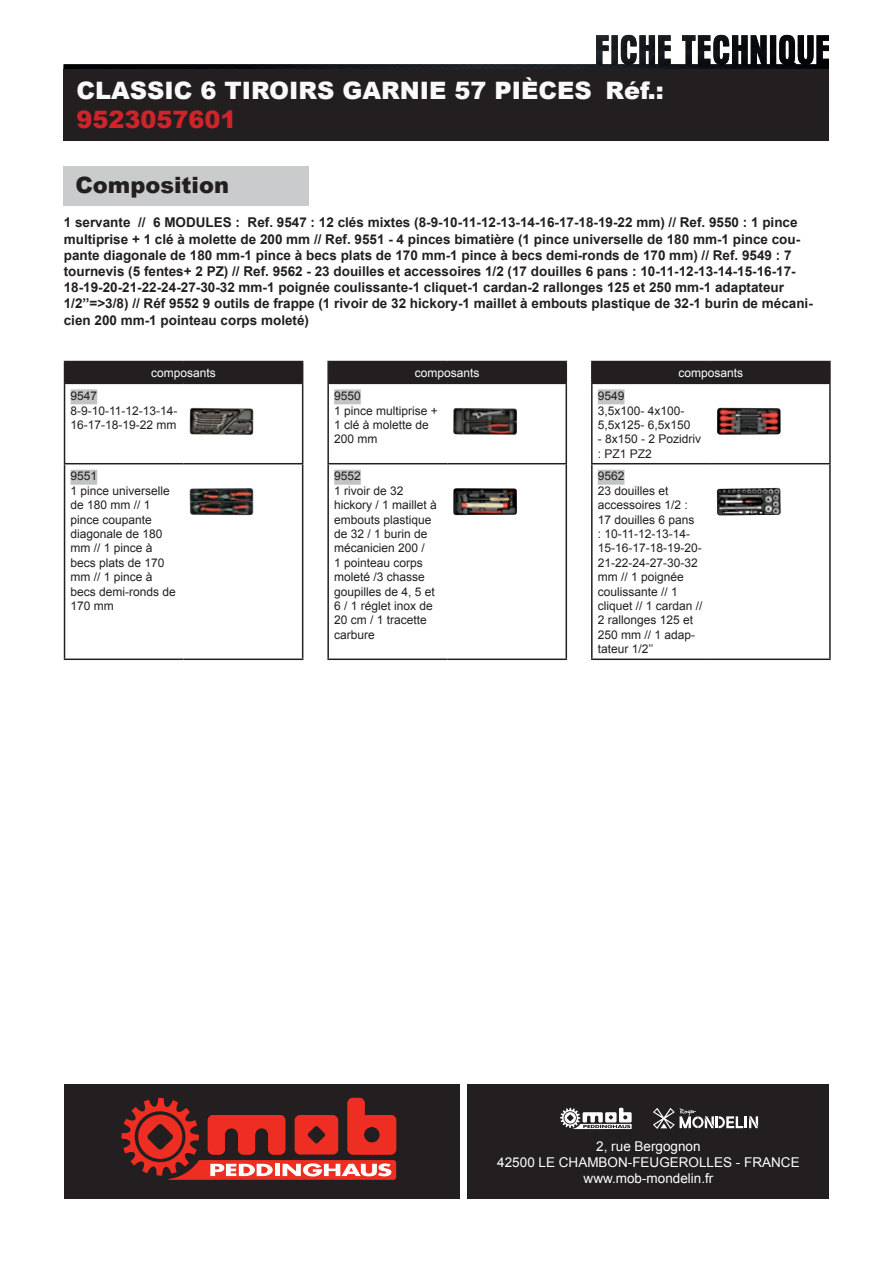
<style>
.page{position:relative;width:893px;height:1263px;background:#fff}
.page>*{position:absolute;margin:0;border:0;box-sizing:border-box;transform-origin:0 0}
.t1{font:900 24px "Arial";color:#fafafa}
.t2{font:900 24px "Arial";color:#d1232a}
.t3{font:900 22.5px "Arial";color:#231f20}
.t4{font:700 13.5px/16.2px "Arial";color:#231f20}
.t5{font:13.5px/16.4px "Arial";color:#fff;text-align:center}
.t6{font:12px/14.4px "Arial";color:#231f20}
.t7{font:12px "Arial";color:#fff}
</style>
<div class="page">
<img style="left:64px;top:35px;width:765px;height:34px">
<div style="left:64px;top:1084px;width:395px;height:115px;background:#231f20"></div>
<div style="left:468px;top:1084px;width:361px;height:115px;background:#231f20"></div>
<svg style="left:560px;top:1108px;width:72px;height:21px"></svg>
<svg style="left:653px;top:1108px;width:105px;height:21px"></svg>
<div style="left:64px;top:69px;width:765px;height:72px;background:#231f20"></div>
<div style="left:64px;top:166px;width:245px;height:40px;background:#cacbcc"></div>
<svg style="left:303px;top:383px;width:265px;height:276px"></svg>
<hr style="left:64px;top:384px;width:1px;height:79px;background:#231f20">
<hr style="left:829px;top:384px;width:2px;height:79px;background:#231f20">
<hr style="left:64px;top:463px;width:120px;height:1px;background:#231f20">
<hr style="left:64px;top:464px;width:1px;height:194px;background:#231f20">
<hr style="left:64px;top:658px;width:120px;height:2px;background:#231f20">
<hr style="left:184px;top:463px;width:119px;height:1px;background:#231f20">
<hr style="left:184px;top:658px;width:119px;height:2px;background:#231f20">
<hr style="left:327px;top:463px;width:120px;height:1px;background:#231f20">
<hr style="left:327px;top:658px;width:120px;height:2px;background:#231f20">
<hr style="left:447px;top:463px;width:120px;height:1px;background:#231f20">
<hr style="left:447px;top:658px;width:120px;height:2px;background:#231f20">
<hr style="left:591px;top:463px;width:120px;height:1px;background:#231f20">
<hr style="left:591px;top:658px;width:120px;height:2px;background:#231f20">
<hr style="left:711px;top:463px;width:120px;height:1px;background:#231f20">
<hr style="left:829px;top:464px;width:2px;height:194px;background:#231f20">
<hr style="left:711px;top:658px;width:120px;height:2px;background:#231f20">
<hr style="left:711px;top:361px;width:120px;height:1px;background:#231f20">
<hr style="left:829px;top:362px;width:2px;height:21px;background:#231f20">
<hr style="left:591px;top:383px;width:120px;height:1px;background:#231f20">
<hr style="left:711px;top:383px;width:120px;height:1px;background:#231f20">
<hr style="left:327px;top:383px;width:120px;height:1px;background:#231f20">
<hr style="left:447px;top:383px;width:120px;height:1px;background:#231f20">
<hr style="left:64px;top:383px;width:120px;height:1px;background:#231f20">
<hr style="left:184px;top:383px;width:119px;height:1px;background:#231f20">
<hr style="left:302px;top:384px;width:1px;height:79px;background:#231f20">
<hr style="left:327px;top:384px;width:2px;height:79px;background:#231f20">
<hr style="left:302px;top:464px;width:1px;height:194px;background:#231f20">
<hr style="left:327px;top:464px;width:2px;height:194px;background:#231f20">
<div style="left:64px;top:361px;width:765px;height:22px;background:#231f20"></div>
<hr style="left:591px;top:362px;width:2px;height:21px;background:#231f20">
<hr style="left:566px;top:384px;width:1px;height:79px;background:#231f20">
<hr style="left:591px;top:384px;width:2px;height:79px;background:#231f20">
<hr style="left:566px;top:464px;width:1px;height:194px;background:#231f20">
<hr style="left:591px;top:464px;width:2px;height:194px;background:#231f20">
<div style="left:71px;top:389px;width:26px;height:15px;background:#c2c3c5"></div>
<img style="left:190px;top:408px;width:63px;height:27px">
<div style="left:334px;top:389px;width:27px;height:15px;background:#c2c3c5"></div>
<img style="left:453px;top:408px;width:64px;height:27px">
<div style="left:598px;top:389px;width:26px;height:15px;background:#c2c3c5"></div>
<img style="left:717px;top:408px;width:64px;height:27px">
<div style="left:71px;top:470px;width:26px;height:15px;background:#c2c3c5"></div>
<img style="left:190px;top:488px;width:64px;height:27px">
<div style="left:334px;top:470px;width:27px;height:15px;background:#c2c3c5"></div>
<img style="left:453px;top:488px;width:64px;height:27px">
<div style="left:598px;top:470px;width:26px;height:15px;background:#c2c3c5"></div>
<img style="left:717px;top:488px;width:64px;height:27px">
<svg style="left:121px;top:1098px;width:275px;height:82px"></svg>
<h1 class="t1" style="left:76px;top:73px;width:589px">CLASSIC 6 TIROIRS GARNIE 57 PIÈCES Réf.:</h1>
<h1 class="t2" style="left:76px;top:102px;width:162px">9523057601</h1>
<h2 class="t3" style="left:75px;top:168px;width:155px">Composition</h2>
<p class="t4" style="left:64px;top:215px;width:751px">1 servante // 6 MODULES : Ref. 9547 : 12 clés mixtes (8-9-10-11-12-13-14-16-17-18-19-22 mm) // Ref. 9550 : 1 pince multiprise + 1 clé à molette de 200 mm // Ref. 9551 - 4 pinces bimatière (1 pince universelle de 180 mm-1 pince cou&shy;pante diagonale de 180 mm-1 pince à becs plats de 170 mm-1 pince à becs demi-ronds de 170 mm) // Ref. 9549 : 7 tournevis (5 fentes+ 2 PZ) // Ref. 9562 - 23 douilles et accessoires 1/2 (17 douilles 6 pans : 10-11-12-13-14-15-16-17- 18-19-20-21-22-24-27-30-32 mm-1 poignée coulissante-1 cliquet-1 cardan-2 rallonges 125 et 250 mm-1 adaptateur 1/2’’=&gt;3/8) // Réf 9552 9 outils de frappe (1 rivoir de 32 hickory-1 maillet à embouts plastique de 32-1 burin de mécani&shy;cien 200 mm-1 pointeau corps moleté)</p>
<p class="t7" style="left:151px;top:365px;width:66px">composants</p>
<p class="t7" style="left:415px;top:365px;width:66px">composants</p>
<p class="t7" style="left:678px;top:365px;width:66px">composants</p>
<p class="t6" style="left:71px;top:389px;width:109px">9547<br>8-9-10-11-12-13-14-<br>16-17-18-19-22 mm</p>
<p class="t6" style="left:334px;top:389px;width:105px">9550<br>1 pince multiprise +<br>1 clé à molette de<br>200 mm</p>
<p class="t6" style="left:598px;top:389px;width:94px">9549<br>3,5x100- 4x100-<br>5,5x125- 6,5x150</p>
<p class="t6" style="left:598px;top:432px;width:105px">- 8x150 - 2 Pozidriv : PZ1 PZ2</p>
<p class="t6" style="left:71px;top:469px;width:107px">9551<br>1 pince universelle de 180 mm // 1 pince coupante diagonale de 180 mm // 1 pince à becs plats de 170 mm // 1 pince à becs demi-ronds de<br>170 mm</p>
<p class="t6" style="left:334px;top:469px;width:104px">9552<br>1 rivoir de 32 hickory / 1 maillet à embouts plastique de 32 / 1 burin de mécanicien 200 /<br>1 pointeau corps moleté /3 chasse goupilles de 4, 5 et<br>6 / 1 réglet inox de<br>20 cm / 1 tracette carbure</p>
<p class="t6" style="left:598px;top:469px;width:106px">9562<br>23 douilles et accessoires 1/2 :<br>17 douilles 6 pans<br>: 10-11-12-13-14-<br>15-16-17-18-19-20-<br>21-22-24-27-30-32 mm // 1 poignée coulissante // 1 cliquet // 1 cardan //<br>2 rallonges 125 et<br>250 mm // 1 adap&shy;tateur 1/2’’</p>
<p class="t5" style="left:497px;top:1138px;width:304px">2, rue Bergognon<br>42500 LE CHAMBON-FEUGEROLLES - FRANCE www.mob-mondelin.fr</p>
</div>
